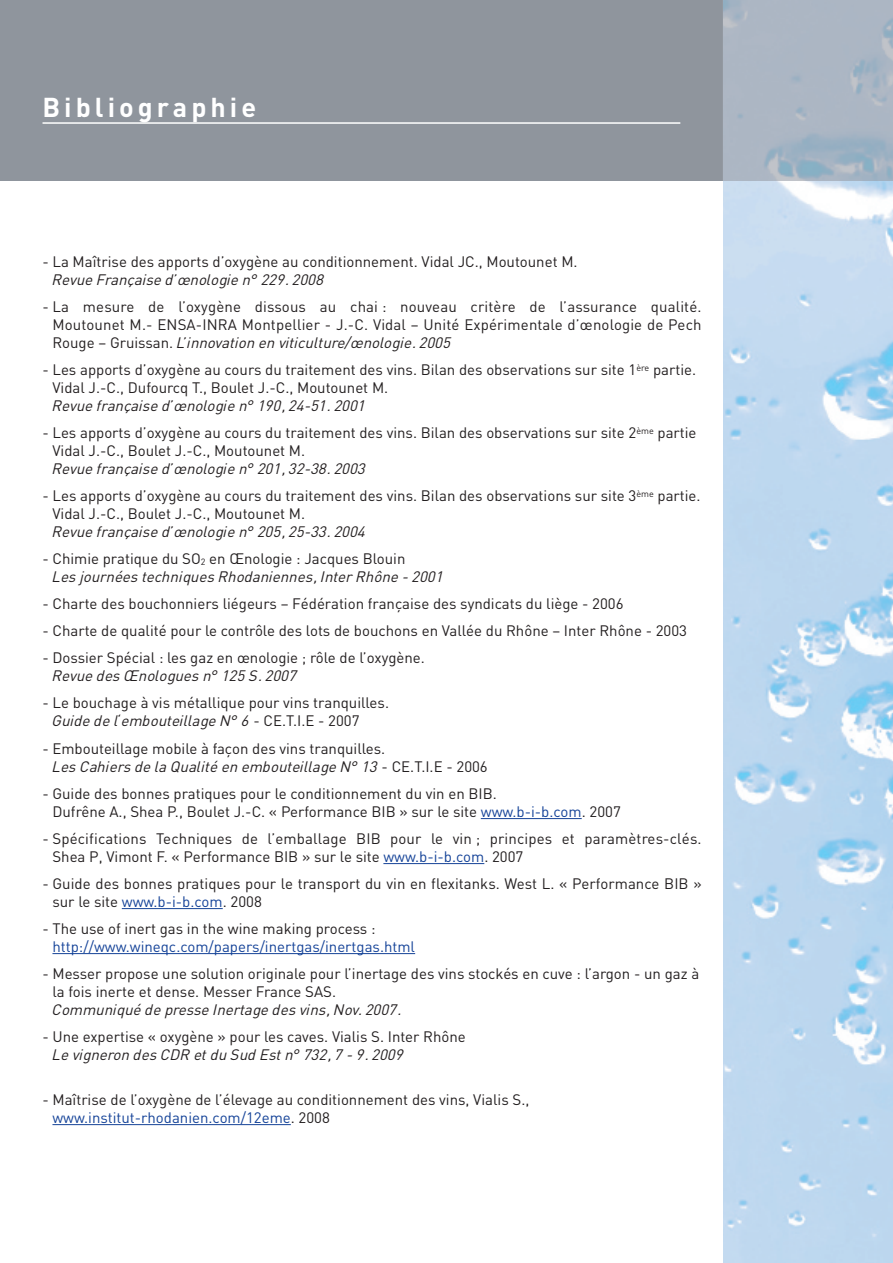
<style>
.page{position:relative;width:893px;height:1263px;background:#fff}
.page>*{position:absolute;margin:0;border:0;box-sizing:border-box;transform-origin:0 0}
.t1{font:700 27px "DIN";letter-spacing:.15em;color:#fff}
.t2{font:15px/18px "DIN";color:#231f20}
.t3{font:italic 15px/18px "DIN";color:#231f20}
.t4{font:15px "DIN";color:#154398}
.s1{font-style:italic}
.s2{font-style:normal}
.s3{font-style:normal;font-size:9px}
.s4{color:#154398}
</style>
<div class="page">
<div style="left:0;top:0;width:723px;height:181px;background:#8f959d"></div>
<hr style="left:43px;top:122px;width:637px;height:2px;background:#fff">
<img style="left:723px;top:0;width:170px;height:1263px">
<hr style="left:723px;top:0;width:1px;height:181px;background:#c0c3c9">
<hr style="left:892px;top:0;width:1px;height:181px;background:#c0c3c9">
<hr style="left:481px;top:818px;width:101px;height:1px;background:#154398">
<hr style="left:383px;top:863px;width:101px;height:1px;background:#154398">
<hr style="left:122px;top:908px;width:101px;height:1px;background:#154398">
<hr style="left:52px;top:953px;width:363px;height:1px;background:#154398">
<hr style="left:52px;top:1124px;width:239px;height:1px;background:#154398">
<h1 class="t1" style="left:43px;top:98px;width:215px">Bibliographie</h1>
<p class="t2" style="left:43px;top:255px;width:537px">- La Maîtrise des apports d’oxygène au conditionnement. Vidal JC., Moutounet M.</p>
<p class="t3" style="left:52px;top:273px;width:273px">Revue Française d’œnologie n° 229. 2008</p>
<p class="t2" style="left:52px;top:300px;width:651px;text-align:justify;text-indent:-10px">- La mesure de l’oxygène dissous au chai : nouveau critère de l’assurance qualité.<br>Moutounet M.- ENSA-INRA Montpellier - J.-C. Vidal – Unité Expérimentale d’œnologie de Pech Rouge – Gruissan. <span class="s1">L’innovation en viticulture/œnologie. 2005</span></p>
<p class="t2" style="left:52px;top:363px;width:645px;text-indent:-10px">- Les apports d’oxygène au cours du traitement des vins. Bilan des observations sur site 1<sup>ère</sup> partie.<br>Vidal J.-C., Dufourcq T., Boulet J.-C., Moutounet M.</p>
<p class="t3" style="left:52px;top:399px;width:315px">Revue française d’œnologie n° 190, 24-51. 2001</p>
<p class="t2" style="left:52px;top:426px;width:646px;text-indent:-10px">- Les apports d’oxygène au cours du traitement des vins. Bilan des observations sur site 2<sup>ème</sup> partie<br>Vidal J.-C., Boulet J.-C., Moutounet M.</p>
<p class="t3" style="left:52px;top:462px;width:315px">Revue française d’œnologie n° 201, 32-38. 2003</p>
<p class="t2" style="left:52px;top:489px;width:650px;text-indent:-10px">- Les apports d’oxygène au cours du traitement des vins. Bilan des observations sur site 3<sup>ème</sup> partie.<br>Vidal J.-C., Boulet J.-C., Moutounet M.</p>
<p class="t3" style="left:52px;top:525px;width:315px">Revue française d’œnologie n° 205, 25-33. 2004</p>
<p class="t3" style="left:52px;top:552px;width:393px;text-indent:-10px"><span class="s2">- Chimie pratique du SO</span><span class="s3">2</span> <span class="s2">en Œnologie : Jacques Blouin<br></span>Les journées techniques Rhodaniennes, Inter Rhône - 2001</p>
<p class="t2" style="left:43px;top:597px;width:583px">- Charte des bouchonniers liégeurs – Fédération française des syndicats du liège - 2006</p>
<p class="t2" style="left:43px;top:624px;width:646px">- Charte de qualité pour le contrôle des lots de bouchons en Vallée du Rhône – Inter Rhône - 2003</p>
<p class="t2" style="left:43px;top:651px;width:384px">- Dossier Spécial : les gaz en œnologie ; rôle de l’oxygène.</p>
<p class="t3" style="left:52px;top:669px;width:246px">Revue des Œnologues n° 125 S. 2007</p>
<p class="t2" style="left:52px;top:696px;width:338px;text-indent:-10px">- Le bouchage à vis métallique pour vins tranquilles.<br><span class="s1">Guide de l‘embouteillage N° 6</span> - CE.T.I.E - 2007</p>
<p class="t2" style="left:52px;top:741px;width:437px;text-indent:-10px">- Embouteillage mobile à façon des vins tranquilles.<br><span class="s1">Les Cahiers de la Qualité en embouteillage N° 13</span> - CE.T.I.E - 2006</p>
<p class="t2" style="left:52px;top:786px;width:570px;text-indent:-10px">- Guide des bonnes pratiques pour le conditionnement du vin en BIB.<br>Dufrêne A., Shea P., Boulet J.-C. « Performance BIB » sur le site <span class="s4">www.b-i-b.com</span>. 2007</p>
<p class="t2" style="left:52px;top:831px;width:651px;text-indent:-10px">- Spécifications Techniques de l’emballage BIB pour le vin ; principes et paramètres-clés.<br>Shea P, Vimont F. « Performance BIB » sur le site <span class="s4">www.b-i-b.com</span>. 2007</p>
<p class="t2" style="left:52px;top:876px;width:651px;text-indent:-10px">- Guide des bonnes pratiques pour le transport du vin en flexitanks. West L. « Performance BIB » sur le site <span class="s4">www.b-i-b.com</span>. 2008</p>
<p class="t2" style="left:43px;top:921px;width:335px">- The use of inert gas in the wine making process :</p>
<p class="t4" style="left:52px;top:941px;width:364px">http://www.wineqc.com/papers/inertgas/inertgas.html</p>
<p class="t2" style="left:52px;top:966px;width:648px;text-indent:-10px">- Messer propose une solution originale pour l’inertage des vins stockés en cuve : l’argon - un gaz à la fois inerte et dense. Messer France SAS.</p>
<p class="t3" style="left:52px;top:1002px;width:350px">Communiqué de presse Inertage des vins, Nov. 2007.</p>
<p class="t2" style="left:43px;top:1029px;width:425px">- Une expertise « oxygène » pour les caves. Vialis S. Inter Rhône</p>
<p class="t3" style="left:52px;top:1047px;width:353px">Le vigneron des CDR et du Sud Est n° 732, 7 - 9. 2009</p>
<p class="t2" style="left:52px;top:1092px;width:478px;text-indent:-10px">- Maîtrise de l’oxygène de l’élevage au conditionnement des vins, Vialis S., <span class="s4">www.institut-rhodanien.com/12eme</span>. 2008</p>
</div>
